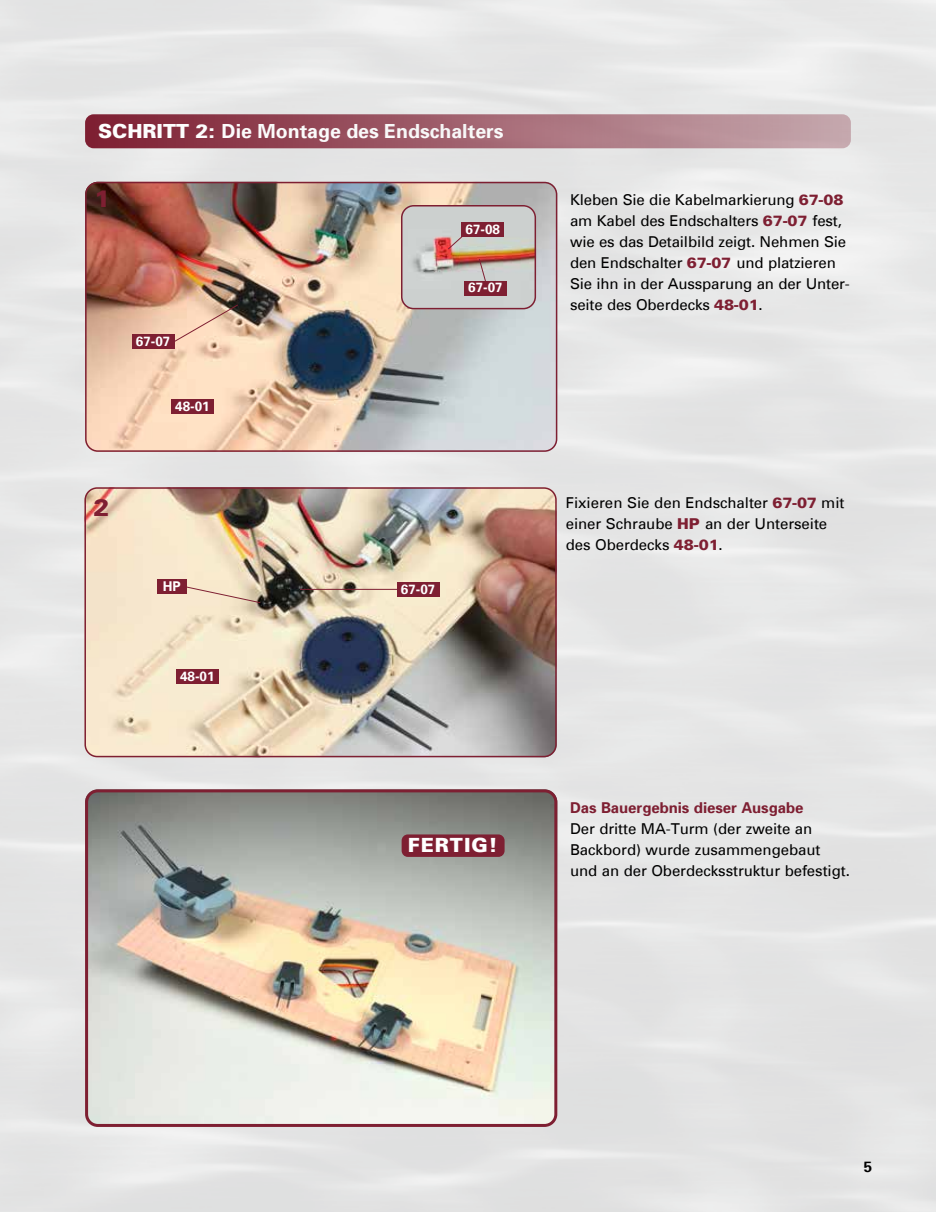
<style>
.page{position:relative;width:936px;height:1212px;background:#fff}
.page>*{position:absolute;margin:0;border:0;box-sizing:border-box;transform-origin:0 0}
.t1{font:900 24px "Univers";color:#7e1f32}
.t2{font:900 19.65px "Univers";letter-spacing:.05em;color:#fff}
.t3{font:700 19.5px "Univers";color:#fff}
.t4{font:15px/21px "Univers";letter-spacing:-.01em;color:#000}
.t5{font:700 15px "Univers";letter-spacing:-.005em;color:#7e1f32}
.t6{font:700 15px "Univers";color:#000}
.t7{font:700 13.5px "Univers";color:#fff}
.s1{font-weight:900}
.s2{font-weight:900;color:#7e1f32}
</style>
<div class="page">
<div style="left:0;top:0;width:935px;height:1212px;background:#e5e6e6"></div>
<img style="left:85px;top:182px;width:472px;height:270px">
<div style="left:85px;top:182px;width:472px;height:270px;border:2px solid #7e1f32;border-radius:12px"></div>
<img style="left:84px;top:487px;width:472px;height:270px">
<div style="left:84px;top:487px;width:472px;height:270px;border:2px solid #7e1f32;border-radius:12px"></div>
<img style="left:85px;top:789px;width:472px;height:338px">
<div style="left:85px;top:789px;width:472px;height:338px;border:3px solid #7e1f32;border-radius:11px"></div>
<div style="left:85px;top:114px;width:765px;height:34px;background:linear-gradient(to right,#7e1e32,#c7aab0);border-radius:9px"></div>
<img style="left:401px;top:205px;width:135px;height:104px">
<div style="left:401px;top:205px;width:135px;height:104px;border:2px solid #7e1f32;border-radius:12px"></div>
<div style="left:171px;top:399px;width:43px;height:15px;background:#7e1f32"></div>
<svg style="left:171px;top:304px;width:68px;height:40px;background:#ecc9af"></svg>
<div style="left:132px;top:334px;width:42px;height:15px;background:#7e1f32"></div>
<hr style="left:300px;top:589px;width:118px;height:1px;background:#7e1f32">
<div style="left:397px;top:582px;width:42px;height:15px;background:#7e1f32"></div>
<div style="left:401px;top:834px;width:103px;height:23px;background:#7e1f32;border-radius:6px"></div>
<svg style="left:447px;top:232px;width:19px;height:18px"></svg>
<div style="left:461px;top:222px;width:43px;height:15px;background:#7e1f32"></div>
<svg style="left:478px;top:258px;width:9px;height:23px"></svg>
<div style="left:464px;top:281px;width:42px;height:15px;background:#7e1f32"></div>
<div style="left:157px;top:579px;width:30px;height:15px;background:#7e1f32"></div>
<svg style="left:180px;top:585px;width:81px;height:18px"></svg>
<div style="left:176px;top:669px;width:42px;height:15px;background:#7e1f32"></div>
<h3 class="t3" style="left:98px;top:123px;width:407px"><span class="s1">SCHRITT 2:</span> Die Montage des Endschalters</h3>
<h1 class="t1" style="left:94px;top:188px;width:18px">1</h1>
<p class="t7" style="left:136px;top:335px;width:36px">67-07</p>
<p class="t7" style="left:175px;top:401px;width:36px">48-01</p>
<h1 class="t1" style="left:93px;top:496px;width:18px">2</h1>
<p class="t7" style="left:163px;top:581px;width:19px">HP</p>
<p class="t7" style="left:180px;top:671px;width:36px">48-01</p>
<p class="t7" style="left:465px;top:223px;width:36px">67-08</p>
<p class="t7" style="left:468px;top:282px;width:36px">67-07</p>
<p class="t7" style="left:401px;top:583px;width:36px">67-07</p>
<h2 class="t2" style="left:408px;top:836px;width:91px">FERTIG!</h2>
<p class="t4" style="left:570px;top:191px;width:281px">Kleben Sie die Kabelmarkierung <span class="s2">67-08 </span>am Kabel des Endschalters <span class="s2">67-07</span> fest, wie es das Detailbild zeigt. Nehmen Sie den Endschalter <span class="s2">67-07</span> und platzieren Sie ihn in der Aussparung an der Unter&shy;seite des Oberdecks <span class="s2">48-01</span>.</p>
<p class="t4" style="left:565px;top:494px;width:280px">Fixieren Sie den Endschalter <span class="s2">67-07</span> mit einer Schraube <span class="s2">HP</span> an der Unterseite des Oberdecks <span class="s2">48-01</span>.</p>
<p class="t5" style="left:570px;top:802px;width:235px">Das Bauergebnis dieser Ausgabe</p>
<p class="t4" style="left:570px;top:820px;width:281px">Der dritte MA-Turm (der zweite an<br>Backbord) wurde zusammengebaut und an der Oberdecksstruktur befestigt.</p>
<p class="t6" style="left:863px;top:1160px;width:10px">5</p>
</div>
